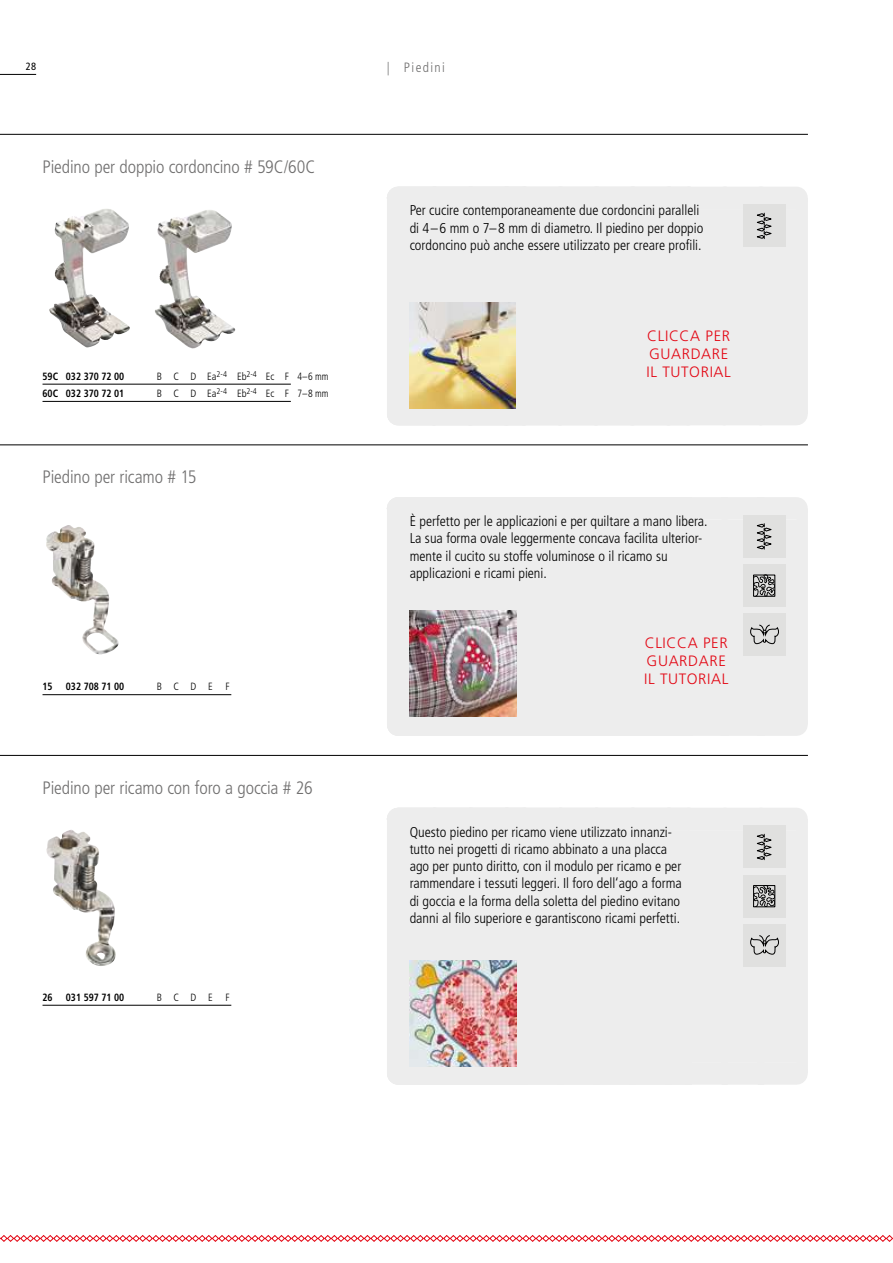
<style>
.page{position:relative;width:893px;height:1263px;background:#fff}
.page>*{position:absolute;margin:0;border:0;box-sizing:border-box;transform-origin:0 0}
.t1{font:300 condensed 18px "Frutiger";letter-spacing:-.005em;color:#706f6f}
.t2{font:300 15px/18px "Frutiger";letter-spacing:.04em;color:#e30613}
.t3{font:300 condensed 14.25px/17.2px "Frutiger";color:#000}
.t4{font:300 condensed 13.5px "Frutiger";letter-spacing:.1em;color:#706f6f}
.t5{font:300 condensed 10.5px "Frutiger";letter-spacing:.535em;color:#000}
.t6{font:700 condensed 10.5px "Frutiger";color:#000;scale:.93 1}
.t7{font:condensed 10.5px "Frutiger";color:#000}
</style>
<div class="page">
<hr style="left:0;top:74px;width:36px;height:1px;background:#000">
<svg style="left:0;top:1235px;width:893px;height:7px"></svg>
<hr style="left:0;top:134px;width:808px;height:1px;background:#000">
<hr style="left:0;top:444px;width:808px;height:1px;background:#000">
<hr style="left:0;top:755px;width:808px;height:1px;background:#000">
<div style="left:387px;top:198px;width:421px;height:216px;background:#ededed"></div>
<div style="left:398px;top:403px;width:398px;height:22px;background:#ededed"></div>
<img style="left:49px;top:209px;width:81px;height:139px">
<img style="left:155px;top:210px;width:81px;height:139px">
<img style="left:410px;top:302px;width:106px;height:107px">
<div style="left:743px;top:205px;width:42px;height:42px;background:#e0e0df"></div>
<svg style="left:387px;top:187px;width:409px;height:52px;background:#eaeaea"></svg>
<div style="left:387px;top:508px;width:421px;height:217px;background:#ededed"></div>
<img style="left:46px;top:525px;width:73px;height:129px">
<img style="left:410px;top:610px;width:106px;height:3px">
<div style="left:743px;top:515px;width:42px;height:43px;background:#e0e0df"></div>
<div style="left:387px;top:497px;width:409px;height:52px;background:#ededed"></div>
<div style="left:743px;top:564px;width:42px;height:43px;background:#e0e0df"></div>
<div style="left:753px;top:575px;width:22px;height:21px;border:1px solid #000"></div>
<svg style="left:754px;top:575px;width:21px;height:21px"></svg>
<div style="left:387px;top:819px;width:421px;height:254px;background:#ededed"></div>
<div style="left:398px;top:1062px;width:398px;height:23px;background:#ededed"></div>
<img style="left:46px;top:830px;width:70px;height:136px">
<img style="left:410px;top:960px;width:106px;height:106px">
<div style="left:743px;top:826px;width:42px;height:42px;background:#e0e0df"></div>
<svg style="left:387px;top:808px;width:409px;height:52px;background:#eaeaea"></svg>
<div style="left:743px;top:875px;width:42px;height:42px;background:#e0e0df"></div>
<div style="left:753px;top:885px;width:22px;height:22px;border:1px solid #000"></div>
<svg style="left:754px;top:885px;width:21px;height:22px"></svg>
<div style="left:743px;top:924px;width:42px;height:42px;background:#e0e0df"></div>
<svg style="left:750px;top:935px;width:29px;height:19px"></svg>
<hr style="left:43px;top:384px;width:248px;height:1px;background:#000">
<hr style="left:43px;top:401px;width:248px;height:1px;background:#000">
<hr style="left:43px;top:694px;width:188px;height:1px;background:#000">
<hr style="left:43px;top:1005px;width:188px;height:1px;background:#000">
<img style="left:398px;top:613px;width:398px;height:123px">
<div style="left:527px;top:296px;width:272px;height:119px;background:#ededed"></div>
<div style="left:527px;top:603px;width:212px;height:119px;background:#ededed"></div>
<div style="left:712px;top:685px;width:87px;height:31px;background:#ededed"></div>
<p class="t7" style="left:26px;top:60px;width:12px">28</p>
<p class="t4" style="left:387px;top:59px;width:59px">| Piedini</p>
<p class="t1" style="left:43px;top:156px;width:274px">Piedino per doppio cordoncino # 59C/60C</p>
<p class="t6" style="left:43px;top:370px;width:89px">59C 032 370 72 00</p>
<p class="t5" style="left:157px;top:370px;width:173px">B C D Ea<sup>2-4</sup> Eb<sup>2-4</sup> Ec F 4–6 mm</p>
<p class="t6" style="left:43px;top:387px;width:89px">60C 032 370 72 01</p>
<p class="t5" style="left:157px;top:387px;width:173px">B C D Ea<sup>2-4</sup> Eb<sup>2-4</sup> Ec F 7–8 mm</p>
<p class="t1" style="left:43px;top:467px;width:155px">Piedino per ricamo # 15</p>
<p class="t6" style="left:43px;top:680px;width:12px">15</p>
<p class="t6" style="left:66px;top:680px;width:64px">032 708 71 00</p>
<p class="t5" style="left:157px;top:681px;width:74px">BCDEF</p>
<p class="t1" style="left:43px;top:777px;width:272px">Piedino per ricamo con foro a goccia # 26</p>
<p class="t6" style="left:43px;top:991px;width:12px">26</p>
<p class="t6" style="left:66px;top:991px;width:64px">031 597 71 00</p>
<p class="t5" style="left:157px;top:991px;width:74px">BCDEF</p>
<p class="t3" style="left:410px;top:202px;width:295px">Per cucire contemporaneamente due cordoncini paralleli di 4–6 mm o 7–8 mm di diametro. Il piedino per doppio cordoncino può anche essere utilizzato per creare profili.</p>
<p class="t2" style="left:646px;top:327px;width:86px">CLICCA PER<br>GUARDARE<br>IL TUTORIAL</p>
<p class="t3" style="left:410px;top:513px;width:299px">È perfetto per le applicazioni e per quiltare a mano libera.<br>La sua forma ovale leggermente concava facilita ulterior&shy;mente il cucito su stoffe voluminose o il ricamo su applicazioni e ricami pieni.</p>
<p class="t2" style="left:644px;top:633px;width:86px">CLICCA PER<br>GUARDARE<br>IL TUTORIAL</p>
<p class="t3" style="left:410px;top:823px;width:274px">Questo piedino per ricamo viene utilizzato innanzi&shy;tutto nei progetti di ricamo abbinato a una placca ago per punto diritto, con il modulo per ricamo e per rammendare i tessuti leggeri. Il foro dell‘ago a forma di goccia e la forma della soletta del piedino evitano danni al filo superiore e garantiscono ricami perfetti.</p>
</div>
